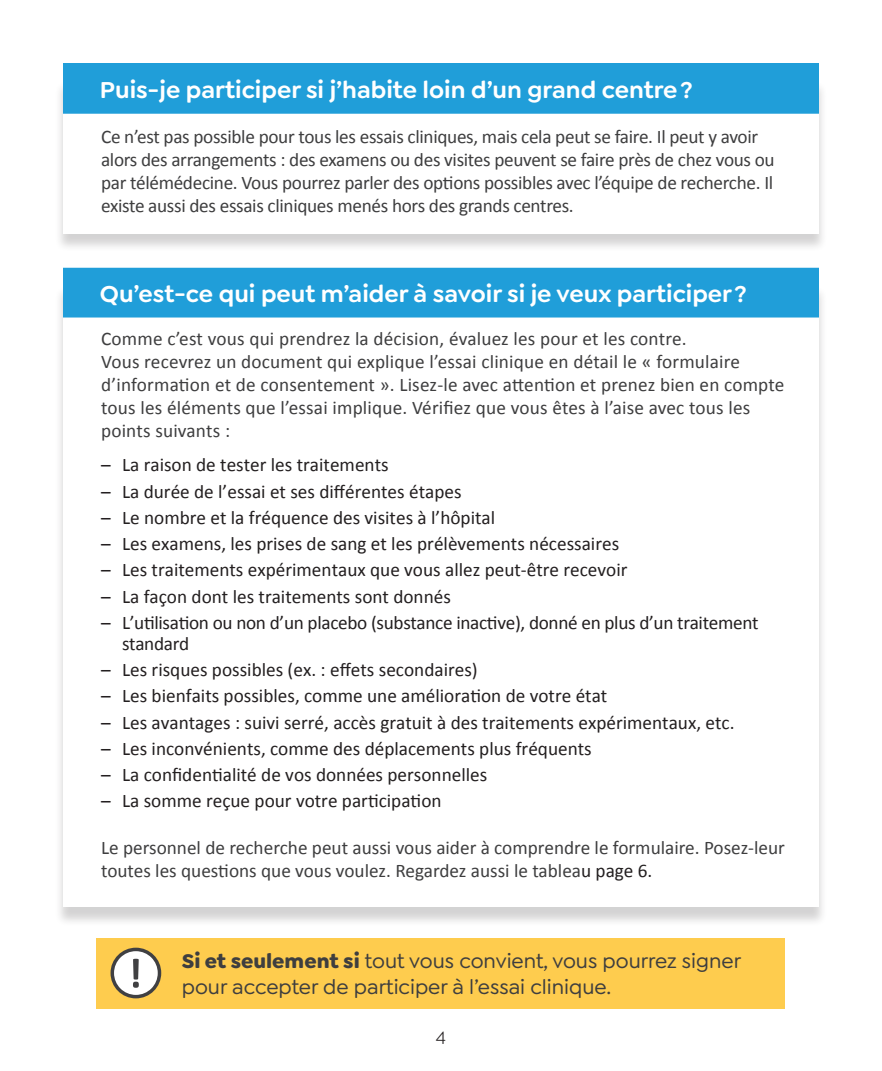
<style>
.page{position:relative;width:882px;height:1071px;background:#fff}
.page>*{position:absolute;margin:0;border:0;box-sizing:border-box;transform-origin:0 0}
.t1{font:600 24.5px "Goldplay";color:#fff}
.t2{font:500 21px/25.2px "Goldplay";color:#3e3e3f}
.t3{font:19.25px/23.1px "Calibri";color:#3e3e3f}
.t4{font:19.25px/21px "Calibri";color:#231f20}
.t5{font:19.25px "Goldplay";color:#231f20}
.s1{color:#231f20}
.s2{font-weight:700}
</style>
<div class="page">
<div style="left:55px;top:81px;width:772px;height:171px;background:#231f20;opacity:.2"></div>
<div style="left:63px;top:78px;width:756px;height:155px;background:#fff"></div>
<div style="left:55px;top:285px;width:772px;height:642px;background:#231f20;opacity:.2"></div>
<div style="left:63px;top:283px;width:756px;height:624px;background:#fff"></div>
<div style="left:63px;top:63px;width:756px;height:51px;background:#209ed9"></div>
<div style="left:63px;top:268px;width:756px;height:50px;background:#209ed9"></div>
<div style="left:97px;top:938px;width:688px;height:70px;background:#fecc4e"></div>
<svg style="left:111px;top:948px;width:50px;height:50px"></svg>
<p class="t1" style="left:100px;top:74px;width:594px">Puis-je participer si j’habite loin d’un grand centre?</p>
<p class="t3" style="left:101px;top:125px;width:675px">Ce n’est pas possible pour tous les essais cliniques, mais cela peut se faire. Il peut y avoir alors des arrangements : des examens ou des visites peuvent se faire près de chez vous ou par télémédecine. Vous pourrez parler des options possibles avec l’équipe de recherche. Il existe aussi des essais cliniques menés hors des grands centres.</p>
<p class="t1" style="left:100px;top:279px;width:648px">Qu’est-ce qui peut m’aider à savoir si je veux participer?</p>
<p class="t3" style="left:101px;top:327px;width:685px">Comme c’est vous qui prendrez la décision, évaluez les pour et les contre.<br>Vous recevrez un document qui explique l’essai clinique en détail le « formulaire d’information et de consentement ». Lisez-le avec attention et prenez bien en compte tous les éléments que l’essai implique. Vérifiez que vous êtes à l’aise avec tous les points suivants :</p>
<p class="t4" style="left:101px;top:455px;width:289px">– La raison de tester les traitements</p>
<p class="t4" style="left:101px;top:481px;width:362px">– La durée de l’essai et ses différentes étapes</p>
<p class="t4" style="left:101px;top:507px;width:396px">– Le nombre et la fréquence des visites à l’hôpital</p>
<p class="t4" style="left:101px;top:533px;width:520px">– Les examens, les prises de sang et les prélèvements nécessaires</p>
<p class="t4" style="left:101px;top:560px;width:528px">– Les traitements expérimentaux que vous allez peut-être recevoir</p>
<p class="t4" style="left:101px;top:586px;width:351px">– La façon dont les traitements sont donnés</p>
<p class="t4" style="left:122px;top:612px;width:638px;text-indent:-21px">– L’utilisation ou non d’un placebo (substance inactive), donné en plus d’un traitement standard</p>
<p class="t4" style="left:101px;top:659px;width:378px">– Les risques possibles (ex. : effets secondaires)</p>
<p class="t4" style="left:101px;top:686px;width:508px">– Les bienfaits possibles, comme une amélioration de votre état</p>
<p class="t4" style="left:101px;top:712px;width:635px">– Les avantages : suivi serré, accès gratuit à des traitements expérimentaux, etc.</p>
<p class="t4" style="left:101px;top:738px;width:492px">– Les inconvénients, comme des déplacements plus fréquents</p>
<p class="t4" style="left:101px;top:764px;width:388px">– La confidentialité de vos données personnelles</p>
<p class="t4" style="left:101px;top:791px;width:342px">– La somme reçue pour votre participation</p>
<p class="t3" style="left:101px;top:836px;width:685px">Le personnel de recherche peut aussi vous aider à comprendre le formulaire. Posez-leur toutes les questions que vous voulez. Regardez aussi le tablea<span class="s1">u page 6.</span></p>
<p class="t2" style="left:182px;top:949px;width:561px"><span class="s2">Si et seulement si</span> tout vous convient, vous pourrez signer pour accepter de participer à l’essai clinique.</p>
<p class="t5" style="left:436px;top:1026px;width:12px">4</p>
</div>
